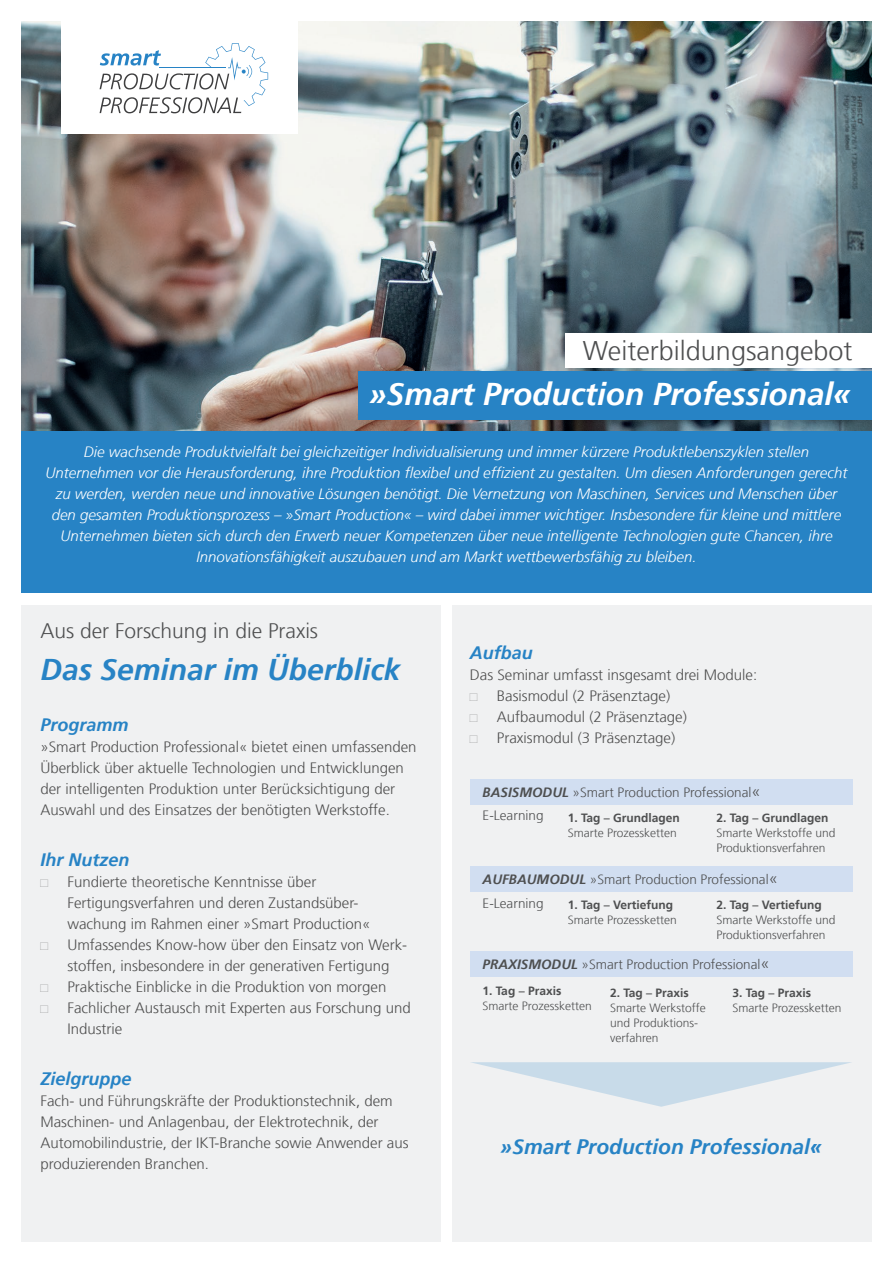
<style>
.page{position:relative;width:893px;height:1263px;background:#fff}
.page>*{position:absolute;margin:0;border:0;box-sizing:border-box;transform-origin:0 0}
.t1{font:italic 700 31.5px "Frutiger";color:#fff}
.t2{font:italic 700 30px "Frutiger";color:#2783c5}
.t3{font:300 27px "Frutiger";color:#4e4f50}
.t4{font:italic 700 21px "Frutiger";color:#2783c5}
.t5{font:300 21px "Frutiger";color:#4e4f50}
.t6{font:italic 700 18px "Frutiger";color:#2783c5}
.t7{font:300 15px/21px "Frutiger";color:#4d4d4d}
.t8{font:italic 300 15px/21px "Frutiger";color:#fff;text-align:center}
.t9{font:300 13.5px/23.4px "Frutiger";color:#4e4f50}
.t10{font:300 12px/15px "Frutiger";color:#4e4f50}
.t11{font:700 12px "Frutiger";color:#4e4f50}
.s1{font-weight:700;font-style:italic}
.s2{font-size:16.5px;color:#4d4d4d}
</style>
<div class="page">
<div style="left:21px;top:605px;width:420px;height:637px;background:#f0f1f2"></div>
<div style="left:452px;top:605px;width:420px;height:637px;background:#f0f1f2"></div>
<img style="left:21px;top:21px;width:851px;height:411px">
<div style="left:21px;top:432px;width:851px;height:161px;background:#2783c5"></div>
<div style="left:358px;top:371px;width:514px;height:49px;background:#2783c5"></div>
<div style="left:566px;top:333px;width:306px;height:35px;background:#fff"></div>
<div style="left:62px;top:0;width:236px;height:134px;background:#fff"></div>
<svg style="left:100px;top:43px;width:168px;height:70px"></svg>
<div style="left:470px;top:779px;width:383px;height:25px;background:#d1def1"></div>
<div style="left:470px;top:866px;width:383px;height:26px;background:#d1def1"></div>
<div style="left:470px;top:951px;width:383px;height:26px;background:#d1def1"></div>
<svg style="left:471px;top:1062px;width:380px;height:45px"></svg>
<h3 class="t3" style="left:583px;top:335px;width:271px">Weiterbildungsangebot</h3>
<h1 class="t1" style="left:368px;top:375px;width:486px">»Smart Production Professional«</h1>
<p class="t8" style="left:46px;top:442px;width:803px">Die wachsende Produktvielfalt bei gleichzeitiger Individualisierung und immer kürzere Produktlebenszyklen stellen Unternehmen vor die Herausforderung, ihre Produktion flexibel und effizient zu gestalten. Um diesen Anforderungen gerecht zu werden, werden neue und innovative Lösungen benötigt. Die Vernetzung von Maschinen, Services und Menschen über den gesamten Produktionsprozess – »Smart Production« – wird dabei immer wichtiger. Insbesondere für kleine und mittlere Unternehmen bieten sich durch den Erwerb neuer Kompetenzen über neue intelligente Technologien gute Chancen, ihre Innovationsfähigkeit auszubauen und am Markt wettbewerbsfähig zu bleiben.</p>
<h3 class="t5" style="left:40px;top:618px;width:279px">Aus der Forschung in die Praxis</h3>
<h2 class="t2" style="left:40px;top:652px;width:362px">Das Seminar im Überblick</h2>
<p class="t6" style="left:40px;top:714px;width:90px">Programm</p>
<p class="t7" style="left:40px;top:736px;width:378px">»Smart Production Professional« bietet einen umfassenden Überblick über aktuelle Technologien und Entwicklungen der intelligenten Produktion unter Berücksichtigung der Auswahl und des Einsatzes der benötigten Werkstoffe.</p>
<p class="t6" style="left:40px;top:849px;width:91px">Ihr Nutzen</p>
<p class="t7" style="left:67px;top:871px;width:305px;text-indent:-27px">■ Fundierte theoretische Kenntnisse über<br>Fertigungsverfahren und deren Zustandsüber&shy;wachung im Rahmen einer »Smart Production«</p>
<p class="t7" style="left:67px;top:934px;width:341px;text-indent:-27px">■ Umfassendes Know-how über den Einsatz von Werk&shy;stoffen, insbesondere in der generativen Fertigung</p>
<p class="t7" style="left:40px;top:976px;width:347px">■ Praktische Einblicke in die Produktion von morgen</p>
<p class="t7" style="left:67px;top:997px;width:345px;text-indent:-27px">■ Fachlicher Austausch mit Experten aus Forschung und<br>Industrie</p>
<p class="t6" style="left:40px;top:1068px;width:93px">Zielgruppe</p>
<p class="t7" style="left:40px;top:1090px;width:370px">Fach- und Führungskräfte der Produktionstechnik, dem Maschinen- und Anlagenbau, der Elektrotechnik, der Automobilindustrie, der IKT-Branche sowie Anwender aus produzierenden Branchen.</p>
<p class="t6" style="left:470px;top:642px;width:64px">Aufbau</p>
<p class="t7" style="left:470px;top:664px;width:289px">Das Seminar umfasst insgesamt drei Module:</p>
<p class="t7" style="left:470px;top:685px;width:202px">■ Basismodul (2 Präsenztage)</p>
<p class="t7" style="left:470px;top:706px;width:219px">■ Aufbaumodul (2 Präsenztage)</p>
<p class="t7" style="left:470px;top:727px;width:207px">■ Praxismodul (3 Präsenztage)</p>
<p class="t9" style="left:483px;top:781px;width:279px"><span class="s1">BASISMODUL</span> »Smart Production Professional<span class="s2">«<br></span>E-Learning</p>
<p class="t11" style="left:716px;top:811px;width:114px">2. Tag – Grundlagen</p>
<p class="t10" style="left:716px;top:825px;width:120px">Smarte Werkstoffe und<br>Produktionsverfahren</p>
<p class="t9" style="left:483px;top:868px;width:297px"><span class="s1">AUFBAUMODUL</span> »Smart Production Professional<span class="s2">«<br></span>E-Learning</p>
<p class="t11" style="left:568px;top:811px;width:114px">1. Tag – Grundlagen</p>
<p class="t10" style="left:568px;top:825px;width:111px">Smarte Prozessketten</p>
<p class="t11" style="left:716px;top:898px;width:107px">2. Tag – Vertiefung</p>
<p class="t10" style="left:716px;top:913px;width:120px">Smarte Werkstoffe und<br>Produktionsverfahren</p>
<p class="t9" style="left:483px;top:953px;width:288px"><span class="s1">PRAXISMODUL</span> »Smart Production Professional<span class="s2">«</span></p>
<p class="t11" style="left:483px;top:983px;width:80px">1. Tag – Praxis</p>
<p class="t10" style="left:483px;top:998px;width:111px">Smarte Prozessketten</p>
<p class="t11" style="left:568px;top:898px;width:107px">1. Tag – Vertiefung</p>
<p class="t10" style="left:568px;top:913px;width:111px">Smarte Prozessketten</p>
<p class="t11" style="left:610px;top:985px;width:80px">2. Tag – Praxis</p>
<p class="t10" style="left:610px;top:1000px;width:97px">Smarte Werkstoffe und Produktions&shy;verfahren</p>
<p class="t11" style="left:732px;top:985px;width:80px">3. Tag – Praxis</p>
<p class="t10" style="left:732px;top:1000px;width:111px">Smarte Prozessketten</p>
<h3 class="t4" style="left:500px;top:1134px;width:325px">»Smart Production Professional«</h3>
</div>
